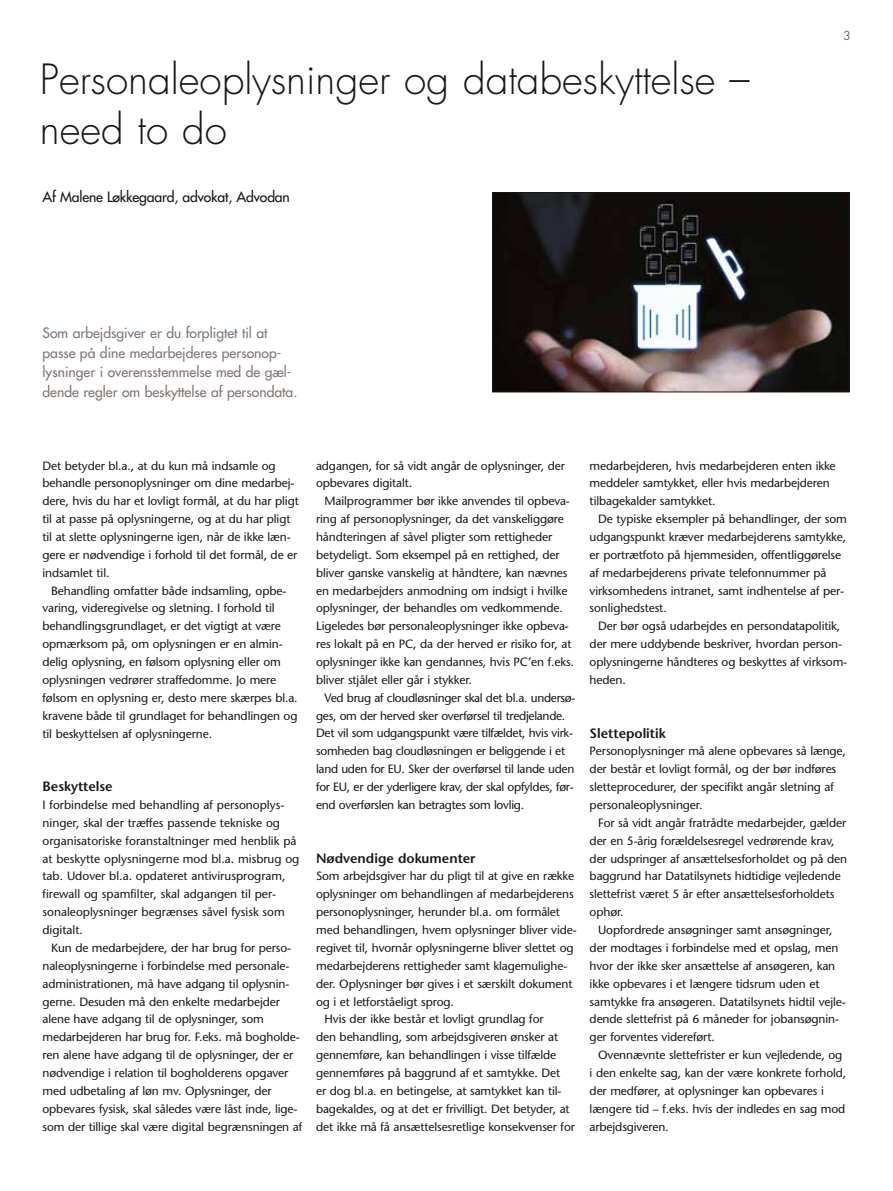
<style>
.page{position:relative;width:893px;height:1191px;background:#fff}
.page>*{position:absolute;margin:0;border:0;box-sizing:border-box;transform-origin:0 0}
.t1{font:300 40.5px/49.5px "Futura";color:#181716}
.t2{font:13.95px/19.5px "Futura";color:#827773}
.t3{font:13.95px "Futura";letter-spacing:-.01em;color:#181716}
.t4{font:600 13.5px "Stone Sans";color:#181716}
.t5{font:12px/17.9px "Stone Sans";letter-spacing:-.01em;color:#181716}
.t6{font:300 12px "Futura";color:#181716}
</style>
<div class="page">
<img style="left:494px;top:194px;width:353px;height:196px">
<div style="left:492px;top:192px;width:357px;height:200px;border:1px solid #181716"></div>
<h1 class="t1" style="left:40px;top:56px;width:711px">Personaleoplysninger og databeskyttelse – need to do</h1>
<p class="t3" style="left:43px;top:188px;width:249px">Af Malene Løkkegaard, advokat, Advodan</p>
<p class="t2" style="left:43px;top:323px;width:256px">Som arbejdsgiver er du forpligtet til at passe på dine medarbejderes personop&shy;lysninger i overensstemmelse med de gæl&shy;dende regler om beskyttelse af persondata.</p>
<p class="t6" style="left:843px;top:28px;width:9px">3</p>
<p class="t5" style="left:43px;top:456px;width:258px">Det betyder bl.a., at du kun må indsamle og behandle personoplysninger om dine medarbej&shy;dere, hvis du har et lovligt formål, at du har pligt til at passe på oplysningerne, og at du har pligt til at slette oplysningerne igen, når de ikke læn&shy;gere er nødvendige i forhold til det formål, de er indsamlet til.</p>
<p class="t5" style="left:43px;top:581px;width:257px;text-indent:9px">Behandling omfatter både indsamling, opbe&shy;varing, videregivelse og sletning. I forhold til behandlingsgrundlaget, er det vigtigt at være opmærksom på, om oplysningen er en almin&shy;delig oplysning, en følsom oplysning eller om oplysningen vedrører straffedomme. Jo mere følsom en oplysning er, desto mere skærpes bl.a. kravene både til grundlaget for behandlingen og til beskyttelsen af oplysningerne.</p>
<p class="t4" style="left:43px;top:778px;width:72px">Beskyttelse</p>
<p class="t5" style="left:43px;top:796px;width:258px">I forbindelse med behandling af personoplys&shy;ninger, skal der træffes passende tekniske og organisatoriske foranstaltninger med henblik på at beskytte oplysningerne mod bl.a. misbrug og tab. Udover bl.a. opdateret antivirusprogram, firewall og spamfilter, skal adgangen til per&shy;sonaleoplysninger begrænses såvel fysisk som digitalt.</p>
<p class="t5" style="left:43px;top:938px;width:261px;text-indent:9px">Kun de medarbejdere, der har brug for perso&shy;naleoplysningerne i forbindelse med personale&shy;administrationen, må have adgang til oplysnin&shy;gerne. Desuden må den enkelte medarbejder alene have adgang til de oplysninger, som medarbejderen har brug for. F.eks. må bogholde&shy;ren alene have adgang til de oplysninger, der er nødvendige i relation til bogholderens opgaver med udbetaling af løn mv. Oplysninger, der opbevares fysisk, skal således være låst inde, lige&shy;som der tillige skal være digital begrænsningen af</p>
<p class="t5" style="left:316px;top:456px;width:250px">adgangen, for så vidt angår de oplysninger, der opbevares digitalt.</p>
<p class="t5" style="left:316px;top:492px;width:259px;text-indent:9px">Mailprogrammer bør ikke anvendes til opbeva&shy;ring af personoplysninger, da det vanskeliggøre håndteringen af såvel pligter som rettigheder betydeligt. Som eksempel på en rettighed, der bliver ganske vanskelig at håndtere, kan nævnes en medarbejders anmodning om indsigt i hvilke oplysninger, der behandles om vedkommende.<br>Ligeledes bør personaleoplysninger ikke opbeva&shy;res lokalt på en PC, da der herved er risiko for, at oplysninger ikke kan gendannes, hvis PC’en f.eks. bliver stjålet eller går i stykker.</p>
<p class="t5" style="left:316px;top:688px;width:261px;text-indent:9px">Ved brug af cloudløsninger skal det bl.a. undersø&shy;ges, om der herved sker overførsel til tredjelande.<br>Det vil som udgangspunkt være tilfældet, hvis virk&shy;somheden bag cloudløsningen er beliggende i et land uden for EU. Sker der overførsel til lande uden for EU, er der yderligere krav, der skal opfyldes, før&shy;end overførslen kan betragtes som lovlig.</p>
<p class="t4" style="left:316px;top:849px;width:161px">Nødvendige dokumenter</p>
<p class="t5" style="left:316px;top:867px;width:260px">Som arbejdsgiver har du pligt til at give en række</p>
<p class="t5" style="left:316px;top:885px;width:259px">oplysninger om behandlingen af medarbejderens</p>
<p class="t5" style="left:316px;top:903px;width:245px">personoplysninger, herunder bl.a. om formålet</p>
<p class="t5" style="left:316px;top:921px;width:262px">med behandlingen, hvem oplysninger bliver vide-</p>
<p class="t5" style="left:316px;top:938px;width:259px">regivet til, hvornår oplysningerne bliver slettet og</p>
<p class="t5" style="left:316px;top:956px;width:253px">medarbejderens rettigheder samt klagemulighe-</p>
<p class="t5" style="left:316px;top:974px;width:258px">der. Oplysninger bør gives i et særskilt dokument</p>
<p class="t5" style="left:316px;top:992px;width:139px">og i et letforståeligt sprog.</p>
<p class="t5" style="left:325px;top:1010px;width:220px">Hvis der ikke består et lovligt grundlag for</p>
<p class="t5" style="left:316px;top:1028px;width:244px">den behandling, som arbejdsgiveren ønsker at</p>
<p class="t5" style="left:316px;top:1046px;width:242px">gennemføre, kan behandlingen i visse tilfælde</p>
<p class="t5" style="left:316px;top:1063px;width:246px">gennemføres på baggrund af et samtykke. Det</p>
<p class="t5" style="left:316px;top:1081px;width:247px">er dog bl.a. en betingelse, at samtykket kan til-</p>
<p class="t5" style="left:316px;top:1099px;width:255px">bagekaldes, og at det er frivilligt. Det betyder, at</p>
<p class="t5" style="left:316px;top:1117px;width:260px">det ikke må få ansættelsesretlige konsekvenser for</p>
<p class="t5" style="left:590px;top:456px;width:248px">medarbejderen, hvis medarbejderen enten ikke meddeler samtykket, eller hvis medarbejderen tilbagekalder samtykket.</p>
<p class="t5" style="left:590px;top:510px;width:259px;text-indent:9px">De typiske eksempler på behandlinger, der som udgangspunkt kræver medarbejderens samtykke, er portrætfoto på hjemmesiden, offentliggørelse af medarbejderens private telefonnummer på virksomhedens intranet, samt indhentelse af per&shy;sonlighedstest.</p>
<p class="t5" style="left:590px;top:617px;width:259px;text-indent:9px">Der bør også udarbejdes en persondatapolitik, der mere uddybende beskriver, hvordan person&shy;oplysningerne håndteres og beskyttes af virksom&shy;heden.</p>
<p class="t4" style="left:590px;top:724px;width:78px">Slettepolitik</p>
<p class="t5" style="left:590px;top:742px;width:258px">Personoplysninger må alene opbevares så længe, der består et lovligt formål, og der bør indføres sletteprocedurer, der specifikt angår sletning af personaleoplysninger.</p>
<p class="t5" style="left:590px;top:813px;width:259px;text-indent:9px">For så vidt angår fratrådte medarbejder, gælder der en 5-årig forældelsesregel vedrørende krav, der udspringer af ansættelsesforholdet og på den baggrund har Datatilsynets hidtidige vejledende slettefrist været 5 år efter ansættelsesforholdets ophør.</p>
<p class="t5" style="left:590px;top:921px;width:258px;text-indent:9px">Uopfordrede ansøgninger samt ansøgninger, der modtages i forbindelse med et opslag, men hvor der ikke sker ansættelse af ansøgeren, kan ikke opbevares i et længere tidsrum uden et samtykke fra ansøgeren. Datatilsynets hidtil vejle&shy;dende slettefrist på 6 måneder for jobansøgnin&shy;ger forventes videreført.</p>
<p class="t5" style="left:590px;top:1046px;width:258px;text-indent:9px">Ovennævnte slettefrister er kun vejledende, og i den enkelte sag, kan der være konkrete forhold, der medfører, at oplysninger kan opbevares i længere tid – f.eks. hvis der indledes en sag mod arbejdsgiveren.</p>
</div>
